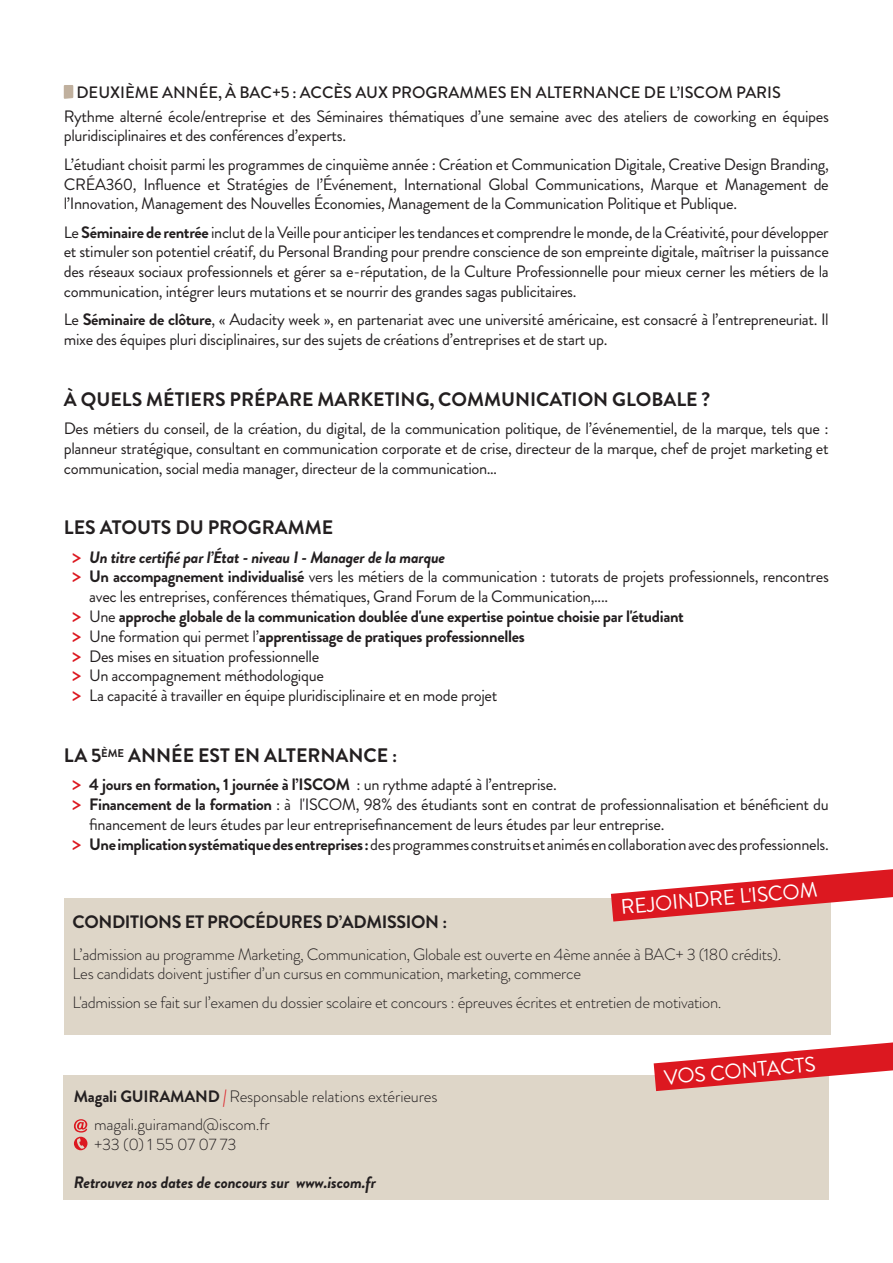
<style>
.page{position:relative;width:893px;height:1263px;background:#fff}
.page>*{position:absolute;margin:0;border:0;box-sizing:border-box;transform-origin:0 0}
.t1{font:21px "Brandon Grotesque";color:#fff}
.titre{font:700 19.5px "Brandon Grotesque";color:#231f20}
.Article_Body{font:700 18px "Brandon Grotesque";letter-spacing:-.02em;color:#231f20}
.Article_Body-2{font:16.5px/19.8px "Brandon Grotesque";letter-spacing:-.02em;color:#231f20;text-align:justify}
.ALINEAS{font:16.5px/19.8px "Brandon Grotesque";letter-spacing:-.02em;color:#231f20}
.Article_Body-3{font:300 16.5px "Brandon Grotesque";letter-spacing:-.02em;color:#231f20}
.ALINEAS-2{font:700 16.5px "Brandon Grotesque";letter-spacing:-.02em;color:#231f20}
.texte{font:300 16.5px "Brandon Grotesque";letter-spacing:-.01em;color:#231f20}
.Intertitre{font:500 16.5px "Brandon Grotesque";color:#231f20}
.ALINEAS-3{font:italic 700 16.5px "Brandon Grotesque";letter-spacing:-.02em;color:#231f20}
.texte-2{font:italic 700 16.5px "Brandon Grotesque";letter-spacing:-.01em;color:#231f20}
.s1{font-weight:700}
.s2{font-weight:500;font-style:normal;font-size:21px;color:#dc1820}
.s3{font-weight:500;font-size:21px;color:#dc1820}
.s4{font-weight:400}
.s5{font-weight:700;font-style:italic;color:#dc1820}
</style>
<div class="page">
<svg style="left:64px;top:85px;width:9px;height:14px"></svg>
<div style="left:64px;top:1075px;width:765px;height:124px;background:#ded6c8"></div>
<div style="left:64px;top:898px;width:766px;height:137px;background:#ded6c8"></div>
<svg style="left:74px;top:1119px;width:13px;height:31px"></svg>
<svg style="left:611px;top:869px;width:282px;height:52px"></svg>
<svg style="left:654px;top:1042px;width:239px;height:49px"></svg>
<p class="Intertitre" style="left:76px;top:80px;width:706px">DEUXIÈME ANNÉE, À BAC+5 : ACCÈS AUX PROGRAMMES EN ALTERNANCE DE L’ISCOM PARIS</p>
<p class="Article_Body-2" style="left:64px;top:106px;width:767px">Rythme alterné école/entreprise et des Séminaires thématiques d’une semaine avec des ateliers de coworking en équipes pluridisciplinaires et des conférences d’experts.</p>
<p class="Article_Body-2" style="left:64px;top:154px;width:767px">L’étudiant choisit parmi les programmes de cinquième année : Création et Communication Digitale, Creative Design Branding, CRÉA360, Influence et Stratégies de l’Événement, International Global Communications, Marque et Management de l’Innovation, Management des Nouvelles Économies, Management de la Communication Politique et Publique.</p>
<p class="Article_Body-2" style="left:64px;top:222px;width:767px">Le <span class="s1">Séminaire de rentrée</span> inclut de la Veille pour anticiper les tendances et comprendre le monde, de la Créativité, pour développer et stimuler son potentiel créatif, du Personal Branding pour prendre conscience de son empreinte digitale, maîtriser la puissance des réseaux sociaux professionnels et gérer sa e-réputation, de la Culture Professionnelle pour mieux cerner les métiers de la communication, intégrer leurs mutations et se nourrir des grandes sagas publicitaires.</p>
<p class="Article_Body-2" style="left:64px;top:310px;width:766px">Le <span class="s1">Séminaire de clôture</span>, « Audacity week », en partenariat avec une université américaine, est consacré à l’entrepreneuriat. Il mixe des équipes pluri disciplinaires, sur des sujets de créations d’entreprises et de start up.</p>
<p class="titre" style="left:64px;top:385px;width:648px">À QUELS MÉTIERS PRÉPARE MARKETING, COMMUNICATION GLOBALE ?</p>
<p class="Article_Body-2" style="left:64px;top:419px;width:767px">Des métiers du conseil, de la création, du digital, de la communication politique, de l’événementiel, de la marque, tels que : planneur stratégique, consultant en communication corporate et de crise, directeur de la marque, chef de projet marketing et communication, social media manager, directeur de la communication…</p>
<p class="titre" style="left:64px;top:514px;width:271px">LES ATOUTS DU PROGRAMME</p>
<p class="ALINEAS-3" style="left:72px;top:545px;width:374px"><span class="s2">&gt;</span> Un titre certifié par l’État - niveau I - Manager de la marque</p>
<p class="ALINEAS" style="left:89px;top:567px;width:741px;text-indent:-17px"><span class="s3">&gt;</span> <span class="s1">Un accompagnement individualisé</span> vers les métiers de la communication : tutorats de projets professionnels, rencontres avec les entreprises, conférences thématiques, Grand Forum de la Communication,....</p>
<p class="ALINEAS-2" style="left:72px;top:605px;width:613px"><span class="s3">&gt;</span> <span class="s4">Une</span> approche globale de la communication doublée d'une expertise pointue choisie par l'étudiant</p>
<p class="ALINEAS-2" style="left:72px;top:625px;width:454px"><span class="s3">&gt;</span> <span class="s4">Une formation qui permet l’</span>apprentissage de pratiques professionnelles</p>
<p class="ALINEAS" style="left:72px;top:646px;width:249px"><span class="s3">&gt;</span> Des mises en situation professionnelle</p>
<p class="ALINEAS" style="left:72px;top:666px;width:253px"><span class="s3">&gt;</span> Un accompagnement méthodologique</p>
<p class="ALINEAS" style="left:72px;top:686px;width:427px"><span class="s3">&gt;</span> La capacité à travailler en équipe pluridisciplinaire et en mode projet</p>
<p class="titre" style="left:64px;top:741px;width:335px">LA 5<sup>ÈME</sup> ANNÉE EST EN ALTERNANCE :</p>
<p class="ALINEAS-2" style="left:72px;top:773px;width:486px"><span class="s3">&gt;</span> 4 jours en formation, 1 journée à l’ISCOM <span class="s4">: un rythme adapté à l’entreprise.</span></p>
<p class="ALINEAS" style="left:89px;top:795px;width:741px;text-indent:-17px"><span class="s3">&gt;</span> <span class="s1">Financement de la formation</span> : à l'ISCOM, 98% des étudiants sont en contrat de professionnalisation et bénéficient du financement de leurs études par leur entreprisefinancement de leurs études par leur entreprise.</p>
<p class="ALINEAS" style="left:72px;top:834px;width:758px"><span class="s3">&gt;</span> <span class="s1">Une implication systématique des entreprises :</span> des programmes construits et animés en collaboration avec des professionnels.</p>
<p class="t1" style="left:620px;top:892px;width:199px;rotate:-5deg">REJOINDRE L'ISCOM</p>
<p class="Article_Body" style="left:73px;top:909px;width:376px">CONDITIONS ET PROCÉDURES D’ADMISSION :</p>
<p class="Article_Body-3" style="left:73px;top:943px;width:710px">L’admission au programme Marketing, Communication, Globale est ouverte en 4ème année à BAC+ 3 (180 crédits).</p>
<p class="Article_Body-3" style="left:73px;top:962px;width:510px">Les candidats doivent justifier d’un cursus en communication, marketing, commerce</p>
<p class="Article_Body-3" style="left:73px;top:991px;width:650px">L'admission se fait sur l’examen du dossier scolaire et concours : épreuves écrites et entretien de motivation.</p>
<p class="texte" style="left:74px;top:1085px;width:365px"><span class="s1">Magali GUIRAMAND</span> <span class="s5">|</span> Responsable relations extérieures</p>
<p class="texte" style="left:94px;top:1113px;width:177px">magali.guiramand@iscom.fr</p>
<p class="texte" style="left:94px;top:1133px;width:144px">+33 (0) 1 55 07 07 73</p>
<p class="texte-2" style="left:74px;top:1171px;width:304px">Retrouvez nos dates de concours sur www.iscom.fr</p>
<p class="t1" style="left:663px;top:1063px;width:154px;rotate:-5deg">VOS CONTACTS</p>
</div>
